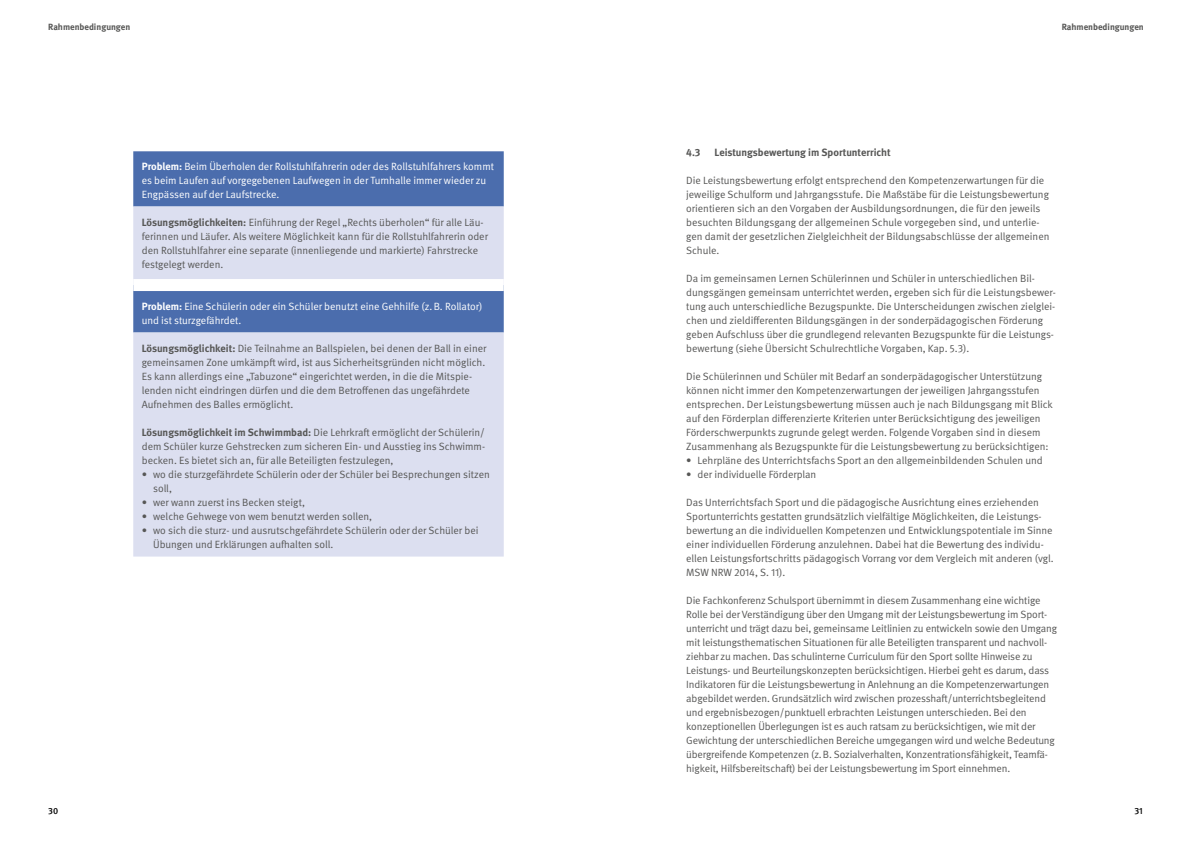
<style>
.page{position:relative;width:1191px;height:842px;background:#fff}
.page>*{position:absolute;margin:0;border:0;box-sizing:border-box;transform-origin:0 0}
.t1{font:10.5px/14px "DGUV Meta";letter-spacing:-.005em;color:#575756}
.t2{font:10.5px/14px "DGUV Meta";color:#fff}
.t3{font:700 10.5px "DGUV Meta";color:#575756}
.t4{font:700 9px "DGUV Meta";color:#575756}
.t5{font:500 9px "DGUV Meta";color:#000}
.s1{font-weight:700}
</style>
<div class="page">
<div style="left:133px;top:151px;width:371px;height:56px;background:#4b6dad"></div>
<svg style="left:133px;top:207px;width:371px;height:350px;background:#cad1e7"></svg>
<div style="left:133px;top:279px;width:371px;height:12px;background:#fff"></div>
<p class="t4" style="left:48px;top:22px;width:84px">Rahmenbedingungen</p>
<p class="t4" style="left:1061px;top:22px;width:84px">Rahmenbedingungen</p>
<p class="t2" style="left:142px;top:160px;width:354px"><span class="s1">Problem:</span> Beim Überholen der Rollstuhlfahrerin oder des Rollstuhlfahrers kommt es beim Laufen auf vorgegebenen Laufwegen in der Turnhalle immer wieder zu<br>Engpässen auf der Laufstrecke.</p>
<p class="t1" style="left:142px;top:216px;width:348px"><span class="s1">Lösungsmöglichkeiten:</span> Einführung der Regel „Rechts überholen“ für alle Läu&shy;ferinnen und Läufer. Als weitere Möglichkeit kann für die Rollstuhlfahrerin oder den Rollstuhlfahrer eine separate (innenliegende und markierte) Fahrstrecke festgelegt werden.</p>
<p class="t2" style="left:142px;top:300px;width:342px"><span class="s1">Problem:</span> Eine Schülerin oder ein Schüler benutzt eine Gehhilfe (z.B. Rollator) und ist sturzgefährdet.</p>
<p class="t1" style="left:142px;top:342px;width:346px"><span class="s1">Lösungsmöglichkeit:</span> Die Teilnahme an Ballspielen, bei denen der Ball in einer gemeinsamen Zone umkämpft wird, ist aus Sicherheitsgründen nicht möglich.<br>Es kann allerdings eine „Tabuzone“ eingerichtet werden, in die die Mitspie&shy;lenden nicht eindringen dürfen und die dem Betroffenen das ungefährdete Aufnehmen des Balles ermöglicht.</p>
<p class="t1" style="left:142px;top:426px;width:345px;text-align:justify"><span class="s1">Lösungsmöglichkeit im Schwimmbad:</span> Die Lehrkraft ermöglicht der Schülerin/ dem Schüler kurze Gehstrecken zum sicheren Ein- und Ausstieg ins Schwimm&shy;becken. Es bietet sich an, für alle Beteiligten festzulegen,</p>
<p class="t1" style="left:153px;top:468px;width:338px;text-indent:-11px">• wo die sturzgefährdete Schülerin oder der Schüler bei Besprechungen sitzen soll,</p>
<p class="t1" style="left:142px;top:496px;width:165px">• wer wann zuerst ins Becken steigt,</p>
<p class="t1" style="left:142px;top:510px;width:232px">• welche Gehwege von wem benutzt werden sollen,</p>
<p class="t1" style="left:153px;top:524px;width:327px;text-indent:-11px">• wo sich die sturz- und ausrutschgefährdete Schülerin oder der Schüler bei<br>Übungen und Erklärungen aufhalten soll.</p>
<p class="t3" style="left:686px;top:146px;width:16px">4.3</p>
<p class="t3" style="left:714px;top:146px;width:178px">Leistungsbewertung im Sportunterricht</p>
<p class="t1" style="left:686px;top:174px;width:365px">Die Leistungsbewertung erfolgt entsprechend den Kompetenzerwartungen für die jeweilige Schulform und Jahrgangsstufe. Die Maßstäbe für die Leistungsbewertung orientieren sich an den Vorgaben der Ausbildungsordnungen, die für den jeweils besuchten Bildungsgang der allgemeinen Schule vorgegeben sind, und unterlie&shy;gen damit der gesetzlichen Zielgleichheit der Bildungsabschlüsse der allgemeinen Schule.</p>
<p class="t1" style="left:686px;top:272px;width:371px">Da im gemeinsamen Lernen Schülerinnen und Schüler in unterschiedlichen Bil&shy;dungsgängen gemeinsam unterrichtet werden, ergeben sich für die Leistungsbewer&shy;tung auch unterschiedliche Bezugspunkte. Die Unterscheidungen zwischen zielglei&shy;chen und zieldifferenten Bildungsgängen in der sonderpädagogischen Förderung geben Aufschluss über die grundlegend relevanten Bezugspunkte für die Leistungs&shy;bewertung (siehe Übersicht Schulrechtliche Vorgaben, Kap. 5.3).</p>
<p class="t1" style="left:686px;top:370px;width:368px">Die Schülerinnen und Schüler mit Bedarf an sonderpädagogischer Unterstützung können nicht immer den Kompetenzerwartungen der jeweiligen Jahrgangsstufen entsprechen. Der Leistungsbewertung müssen auch je nach Bildungsgang mit Blick auf den Förderplan differenzierte Kriterien unter Berücksichtigung des jeweiligen Förderschwerpunkts zugrunde gelegt werden. Folgende Vorgaben sind in diesem Zusammenhang als Bezugspunkte für die Leistungsbewertung zu berücksichtigen:</p>
<p class="t1" style="left:686px;top:454px;width:358px">• Lehrpläne des Unterrichtsfachs Sport an den allgemeinbildenden Schulen und</p>
<p class="t1" style="left:686px;top:468px;width:132px">• der individuelle Förderplan</p>
<p class="t1" style="left:686px;top:496px;width:369px">Das Unterrichtsfach Sport und die pädagogische Ausrichtung eines erziehenden Sportunterrichts gestatten grundsätzlich vielfältige Möglichkeiten, die Leistungs&shy;bewertung an die individuellen Kompetenzen und Entwicklungspotentiale im Sinne einer individuellen Förderung anzulehnen. Dabei hat die Bewertung des individu&shy;ellen Leistungsfortschritts pädagogisch Vorrang vor dem Vergleich mit anderen (vgl.<br>MSW NRW 2014, S. 11).</p>
<p class="t1" style="left:686px;top:594px;width:372px">Die Fachkonferenz Schulsport übernimmt in diesem Zusammenhang eine wichtige Rolle bei der Verständigung über den Umgang mit der Leistungsbewertung im Sport&shy;unterricht und trägt dazu bei, gemeinsame Leitlinien zu entwickeln sowie den Umgang mit leistungsthematischen Situationen für alle Beteiligten transparent und nachvoll&shy;ziehbar zu machen. Das schulinterne Curriculum für den Sport sollte Hinweise zu Leistungs- und Beurteilungskonzepten berücksichtigen. Hierbei geht es darum, dass Indikatoren für die Leistungsbewertung in Anlehnung an die Kompetenzerwartungen abgebildet werden. Grundsätzlich wird zwischen prozesshaft/unterrichtsbegleitend und ergebnisbezogen/punktuell erbrachten Leistungen unterschieden. Bei den konzeptionellen Überlegungen ist es auch ratsam zu berücksichtigen, wie mit der Gewichtung der unterschiedlichen Bereiche umgegangen wird und welche Bedeutung übergreifende Kompetenzen (z.B. Sozialverhalten, Konzentrationsfähigkeit, Teamfä&shy;higkeit, Hilfsbereitschaft) bei der Leistungsbewertung im Sport einnehmen.</p>
<p class="t5" style="left:48px;top:806px;width:11px">30</p>
<p class="t5" style="left:1134px;top:806px;width:10px">31</p>
</div>
